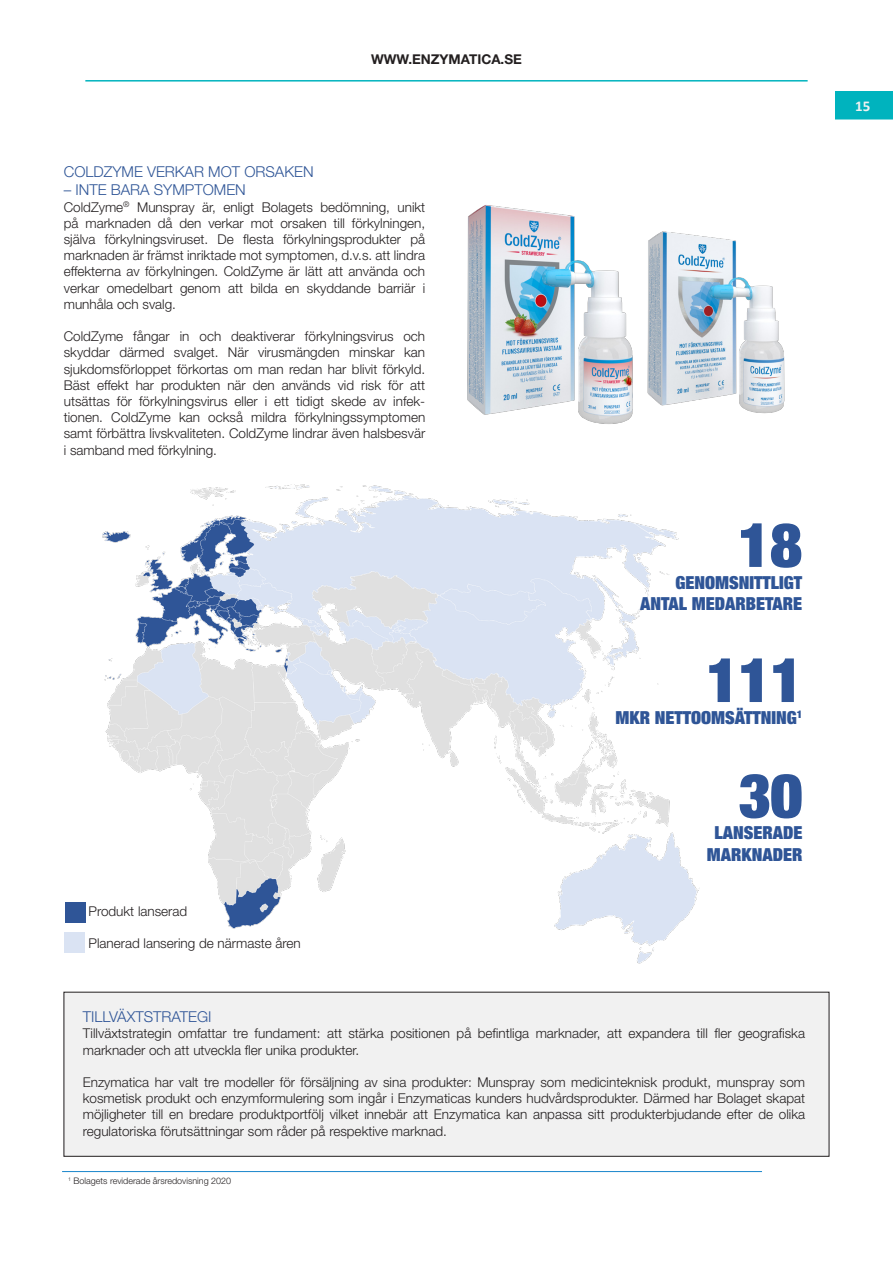
<style>
.page{position:relative;width:893px;height:1263px;background:#fff}
.page>*{position:absolute;margin:0;border:0;box-sizing:border-box;transform-origin:0 0}
.t1{font:900 condensed 61.5px "Helvetica Neue LT Std";color:#2f5597}
.t2{font:900 condensed 18px "Helvetica Neue LT Std";color:#2f5597}
.Rubrik_3{font:300 15px "Helvetica Neue LT Std";color:#2f5597}
.t3{font:700 15px "Calibri";color:#f1f1f1}
.Brödtext{font:300 13.5px/16.2px "Helvetica Neue LT Std";color:#231f20;text-align:justify}
.t4{font:700 13.5px "Helvetica Neue LT Std";color:#231f20}
.Brödtext-2{font:300 9px "Helvetica Neue LT Std";color:#231f20}
</style>
<div class="page">
<div style="left:835px;top:91px;width:58px;height:28px;background:#00b3be"></div>
<hr style="left:85px;top:80px;width:723px;height:2px;background:#00b3be">
<img style="left:102px;top:484px;width:598px;height:480px">
<div style="left:64px;top:992px;width:765px;height:164px;background:#f1f1f1"></div>
<div style="left:51px;top:472px;width:108px;height:56px;background:#fff"></div>
<div style="left:65px;top:902px;width:21px;height:21px;background:#2f5597"></div>
<div style="left:64px;top:932px;width:21px;height:21px;background:#dae3f3"></div>
<img style="left:467px;top:205px;width:99px;height:210px">
<img style="left:566px;top:215px;width:219px;height:209px">
<hr style="left:62px;top:1171px;width:700px;height:1px;background:#1986cb">
<p class="t4" style="left:371px;top:50px;width:152px">WWW.ENZYMATICA.SE</p>
<p class="Rubrik_3" style="left:64px;top:163px;width:251px">COLDZYME VERKAR MOT ORSAKEN</p>
<p class="Rubrik_3" style="left:64px;top:181px;width:184px">– INTE BARA SYMPTOMEN</p>
<p class="Brödtext" style="left:64px;top:198px;width:363px">ColdZyme<sup>®</sup> Munspray är, enligt Bolagets bedömning, unikt på marknaden då den verkar mot orsaken till förkylningen, själva förkylningsviruset. De flesta förkylningsprodukter på marknaden är främst inriktade mot symptomen, d.v.s. att lindra effekterna av förkylningen. ColdZyme är lätt att använda och verkar omedelbart genom att bilda en skyddande barriär i munhåla och svalg.</p>
<p class="Brödtext" style="left:64px;top:328px;width:363px">ColdZyme fångar in och deaktiverar förkylningsvirus och skyddar därmed svalget. När virusmängden minskar kan sjukdomsförloppet förkortas om man redan har blivit förkyld.<br>Bäst effekt har produkten när den används vid risk för att utsättas för förkylningsvirus eller i ett tidigt skede av infek&shy;tionen. ColdZyme kan också mildra förkylningssymptomen samt förbättra livskvaliteten. ColdZyme lindrar även halsbesvär i samband med förkylning.</p>
<p class="Brödtext" style="left:89px;top:903px;width:100px">Produkt lanserad</p>
<p class="Brödtext" style="left:89px;top:934px;width:214px">Planerad lansering de närmaste åren</p>
<p class="t1" style="left:738px;top:506px;width:65px">18</p>
<p class="t2" style="left:675px;top:571px;width:128px">GENOMSNITTLIGT</p>
<p class="t2" style="left:640px;top:592px;width:164px">ANTAL MEDARBETARE</p>
<p class="t1" style="left:706px;top:641px;width:97px">111</p>
<p class="t2" style="left:615px;top:706px;width:188px">MKR NETTOOMSÄTTNING<sup>1</sup></p>
<p class="t1" style="left:738px;top:756px;width:65px">30</p>
<p class="t2" style="left:714px;top:821px;width:90px">LANSERADE</p>
<p class="t2" style="left:707px;top:843px;width:97px">MARKNADER</p>
<p class="Rubrik_3" style="left:83px;top:1008px;width:130px">TILLVÄXTSTRATEGI</p>
<p class="Brödtext" style="left:83px;top:1025px;width:724px">Tillväxtstrategin omfattar tre fundament: att stärka positionen på befintliga marknader, att expandera till fler geografiska marknader och att utveckla fler unika produkter.</p>
<p class="Brödtext" style="left:83px;top:1074px;width:724px">Enzymatica har valt tre modeller för försäljning av sina produkter: Munspray som medicinteknisk produkt, munspray som kosmetisk produkt och enzymformulering som ingår i Enzymaticas kunders hudvårdsprodukter. Därmed har Bolaget skapat möjligheter till en bredare produktportfölj vilket innebär att Enzymatica kan anpassa sitt produkterbjudande efter de olika regulatoriska förutsättningar som råder på respektive marknad.</p>
<p class="Brödtext-2" style="left:68px;top:1175px;width:165px"><sup>1</sup> Bolagets reviderade årsredovisning 2020</p>
<p class="t3" style="left:855px;top:95px;width:17px">15</p>
</div>
